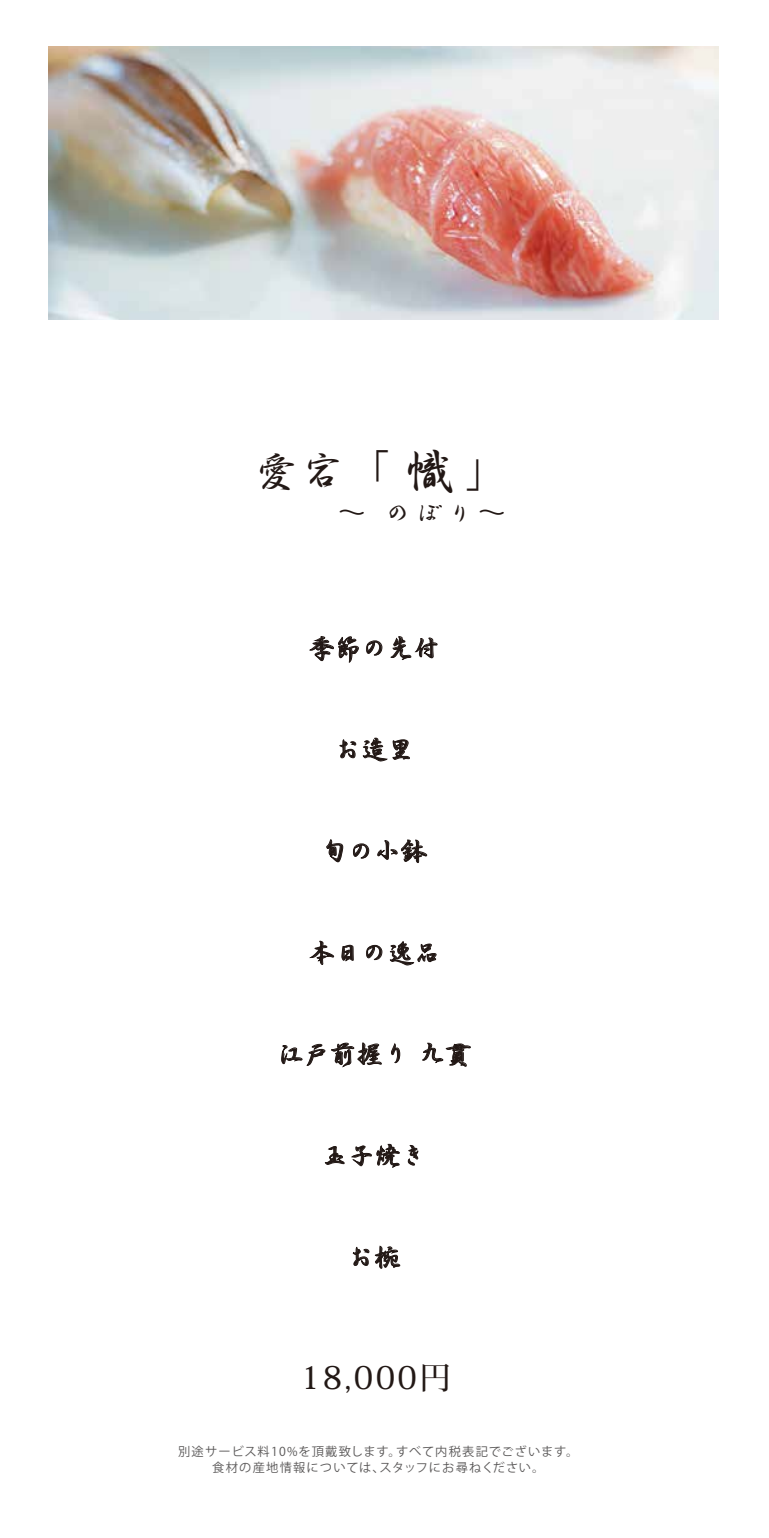
<style>
.page{position:relative;width:769px;height:1538px;background:#fff}
.page>*{position:absolute;margin:0;border:0;box-sizing:border-box;transform-origin:0 0}
.t1{font:47.25px "DFSN Gyo Sho W5 MP RKSJ H";color:#221815}
.t2{font:500 31.5px "Koz Min Pro";letter-spacing:.075em;color:#221815}
.t3{font:25.72px "DFSN Gyo Sho W5 MP RKSJ H";letter-spacing:.025em;color:#221815}
.t4{font:23.62px "DF Gyo Sho Lt MP RKSJ H";color:#221815;scale:1.11 1}
.t5{font:12.25px/15.8px "Koz Go Pro";letter-spacing:.08em;color:#595757;text-align:center}
.s1{font-size:40.25px}
</style>
<div class="page">
<img style="left:49px;top:47px;width:670px;height:273px">
<svg style="left:310px;top:636px;width:49px;height:26px"></svg>
<svg style="left:366px;top:640px;width:16px;height:15px"></svg>
<svg style="left:391px;top:636px;width:46px;height:24px"></svg>
<svg style="left:340px;top:739px;width:16px;height:19px"></svg>
<svg style="left:363px;top:738px;width:24px;height:23px"></svg>
<svg style="left:393px;top:739px;width:17px;height:21px"></svg>
<svg style="left:326px;top:839px;width:17px;height:23px"></svg>
<svg style="left:353px;top:843px;width:16px;height:15px"></svg>
<svg style="left:377px;top:840px;width:50px;height:23px"></svg>
<svg style="left:310px;top:941px;width:24px;height:24px"></svg>
<svg style="left:342px;top:944px;width:12px;height:18px"></svg>
<svg style="left:366px;top:945px;width:16px;height:15px"></svg>
<svg style="left:390px;top:941px;width:46px;height:24px"></svg>
<svg style="left:281px;top:1044px;width:44px;height:22px"></svg>
<svg style="left:331px;top:1042px;width:51px;height:26px"></svg>
<svg style="left:391px;top:1043px;width:9px;height:20px"></svg>
<svg style="left:422px;top:1043px;width:49px;height:23px"></svg>
<svg style="left:325px;top:1146px;width:19px;height:19px"></svg>
<svg style="left:352px;top:1144px;width:48px;height:24px"></svg>
<svg style="left:408px;top:1145px;width:10px;height:20px"></svg>
<svg style="left:353px;top:1247px;width:16px;height:19px"></svg>
<svg style="left:375px;top:1245px;width:25px;height:23px"></svg>
<h1 class="t1" style="left:257px;top:449px;width:258px"><span class="s1">愛宕</span> 「幟」</h1>
<h3 class="t4" style="left:339px;top:501px;width:151px">〜 のぼり〜</h3>
<h3 class="t3" style="left:309px;top:636px;width:133px">季節の先付</h3>
<h3 class="t3" style="left:335px;top:738px;width:80px">お造里</h3>
<h3 class="t3" style="left:322px;top:839px;width:106px">旬の小鉢</h3>
<h3 class="t3" style="left:309px;top:941px;width:133px">本日の逸品</h3>
<h3 class="t3" style="left:278px;top:1042px;width:195px">江戸前握り 九貫</h3>
<h3 class="t3" style="left:322px;top:1144px;width:106px">玉子焼き</h3>
<h3 class="t3" style="left:349px;top:1245px;width:54px">お椀</h3>
<h2 class="t2" style="left:301px;top:1355px;width:152px">18,000円</h2>
<p class="t5" style="left:178px;top:1444px;width:402px">別途サービス料10%を頂戴致します。すべて内税表記でございます。食材の産地情報については、スタッフにお尋ねください。</p>
</div>
